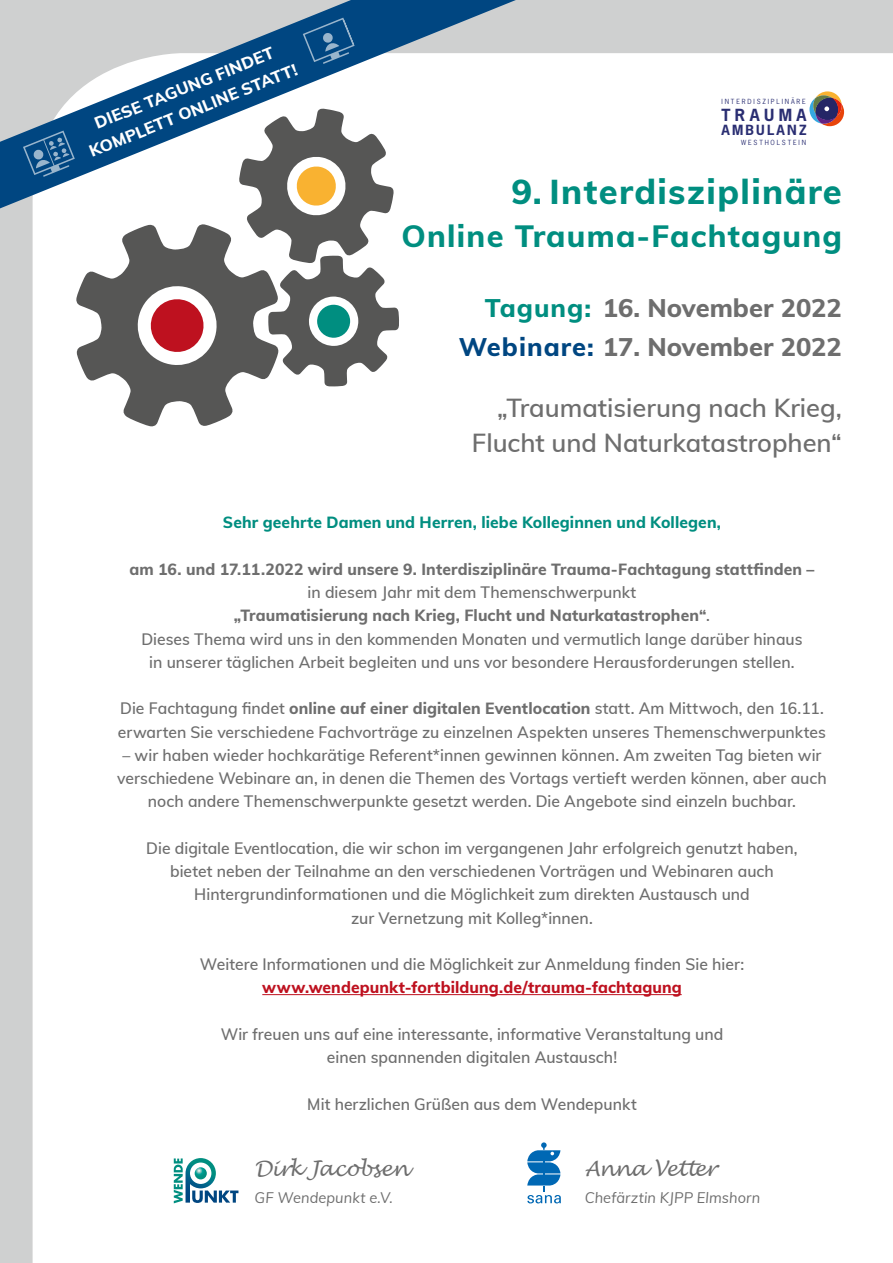
<style>
.page{position:relative;width:893px;height:1263px;background:#cfd0d0}
.page>*{position:absolute;margin:0;border:0;box-sizing:border-box;transform-origin:0 0}
.t1{font:800 34.5px "Muli";letter-spacing:.04em;color:#008e80}
.t2{font:800 30.75px "Muli";letter-spacing:.04em;color:#008e80}
.t3{font:600 25.5px/34.5px "Muli";color:#6e6e6e;text-align:right}
.t4{font:800 25.5px/39px "Muli";color:#6e6e6e;text-align:right}
.t5{font:italic 21px "Lucida Handwriting";letter-spacing:-.015em;color:#6e6e6e}
.t6{font:800 16.5px/24px "Muli";color:#fff;text-align:center}
.t7{font:600 16.2px/23.2px "Muli";color:#6e6e6e;text-align:center}
.t8{font:800 16.2px "Muli";letter-spacing:.005em;color:#6e6e6e}
.t9{font:800 16.2px "Muli";letter-spacing:.005em;color:#008e80}
.t10{font:800 16.2px "Muli";letter-spacing:.005em;color:#be111f}
.t11{font:700 15.75px "News Gothic Std";letter-spacing:.28em;color:#2a2e72}
.t12{font:italic 15px "Muli";letter-spacing:.005em;color:#6e6e6e}
.t13{font:700 13.2px "News Gothic Std";letter-spacing:.165em;color:#2a2e72}
.t14{font:6.6px "News Gothic Std";letter-spacing:.27em;color:#2a2e72}
.s1{color:#008e80}
.s2{color:#004681}
.s3{font-weight:800}
</style>
<div class="page">
<div style="left:33px;top:53px;width:860px;height:1210px;background:#fff"></div>
<svg style="left:809px;top:91px;width:35px;height:35px"></svg>
<svg style="left:174px;top:1158px;width:64px;height:45px;background:#9bc6ce"></svg>
<svg style="left:527px;top:1142px;width:34px;height:61px;background:#7bb0d8"></svg>
<hr style="left:262px;top:994px;width:420px;height:1px;background:#be111f">
<svg style="left:0;top:0;width:516px;height:208px"></svg>
<svg style="left:303px;top:18px;width:52px;height:46px;background:#1b598e"></svg>
<svg style="left:23px;top:108px;width:376px;height:319px;background:#abaeb0"></svg>
<p class="t6" style="left:76px;top:118px;width:224px;rotate:-22deg">DIESE TAGUNG FINDET<br>KOMPLETT ONLINE STATT!</p>
<p class="t14" style="left:722px;top:98px;width:86px">INTERDISZIPLINÄRE</p>
<p class="t14" style="left:741px;top:139px;width:66px">WESTHOLSTEIN</p>
<h1 class="t1" style="left:511px;top:166px;width:332px">9. Interdisziplinäre</h1>
<h2 class="t2" style="left:402px;top:214px;width:442px">Online Trauma-Fachtagung</h2>
<p class="t11" style="left:721px;top:105px;width:87px">TRAUMA</p>
<p class="t13" style="left:721px;top:121px;width:87px">AMBULANZ</p>
<h3 class="t4" style="left:459px;top:287px;width:385px"><span class="s1">Tagung:</span> 16. November 2022<br><span class="s2">Webinare:</span> 17. November 2022</h3>
<h3 class="t3" style="left:472px;top:390px;width:372px">„Traumatisierung nach Krieg,<br>Flucht und Naturkatastrophen“</h3>
<p class="t9" style="left:223px;top:511px;width:500px">Sehr geehrte Damen und Herren, liebe Kolleginnen und Kollegen,</p>
<p class="t8" style="left:129px;top:557px;width:687px">am 16. und 17.11.2022 wird unsere 9. Interdisziplinäre Trauma-Fachtagung stattfinden –</p>
<p class="t7" style="left:141px;top:580px;width:663px">in diesem Jahr mit dem Themenschwerpunkt<br><span class="s3">„Traumatisierung nach Krieg, Flucht und Naturkatastrophen“</span>.<br>Dieses Thema wird uns in den kommenden Monaten und vermutlich lange darüber hinaus in unserer täglichen Arbeit begleiten und uns vor besondere Herausforderungen stellen.</p>
<p class="t7" style="left:118px;top:696px;width:710px;text-align:left">Die Fachtagung findet <span class="s3">online auf einer digitalen Eventlocation</span> statt. Am Mittwoch, den 16.11. erwarten Sie verschiedene Fachvorträge zu einzelnen Aspekten unseres Themenschwerpunktes</p>
<p class="t7" style="left:117px;top:743px;width:711px">– wir haben wieder hochkarätige Referent*innen gewinnen können. Am zweiten Tag bieten wir verschiedene Webinare an, in denen die Themen des Vortags vertieft werden können, aber auch noch andere Themenschwerpunkte gesetzt werden. Die Angebote sind einzeln buchbar.</p>
<p class="t7" style="left:146px;top:836px;width:653px">Die digitale Eventlocation, die wir schon im vergangenen Jahr erfolgreich genutzt haben, bietet neben der Teilnahme an den verschiedenen Vorträgen und Webinaren auch Hintergrundinformationen und die Möglichkeit zum direkten Austausch und<br>zur Vernetzung mit Kolleg*innen.</p>
<p class="t7" style="left:200px;top:952px;width:546px">Weitere Informationen und die Möglichkeit zur Anmeldung finden Sie hier:</p>
<p class="t10" style="left:262px;top:976px;width:421px">www.wendepunkt-fortbildung.de/trauma-fachtagung</p>
<p class="t7" style="left:221px;top:1021px;width:504px">Wir freuen uns auf eine interessante, informative Veranstaltung und einen spannenden digitalen Austausch!</p>
<p class="t7" style="left:307px;top:1091px;width:331px">Mit herzlichen Grüßen aus dem Wendepunkt</p>
<p class="t5" style="left:255px;top:1156px;width:155px">Dirk Jacobsen</p>
<p class="t12" style="left:255px;top:1187px;width:140px">GF Wendepunkt e.V.</p>
<p class="t5" style="left:585px;top:1156px;width:134px">Anna Vetter</p>
<p class="t12" style="left:585px;top:1187px;width:177px">Chefärztin KJPP Elmshorn</p>
</div>
